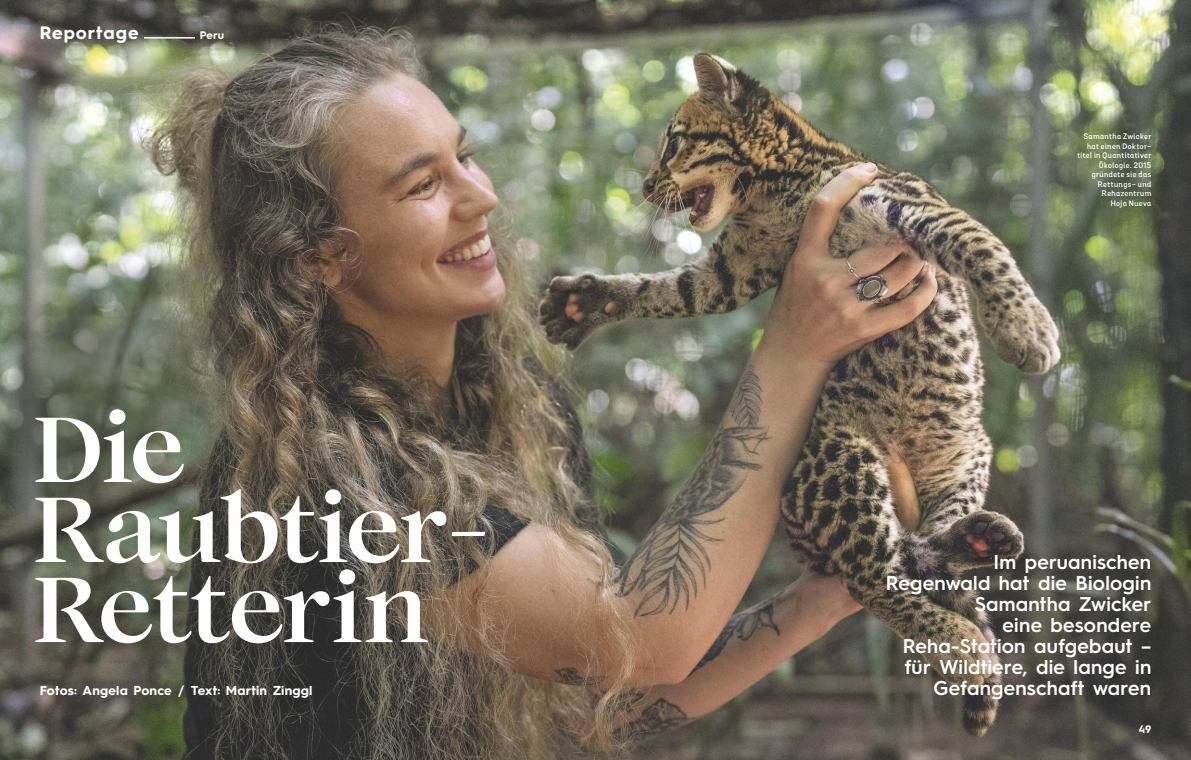
<style>
.page{position:relative;width:1191px;height:760px;background:#fff}
.page>*{position:absolute;margin:0;border:0;box-sizing:border-box;transform-origin:0 0}
.t1{font:500 100px/80px "Audacious Display";letter-spacing:-.035em;color:#fefefe}
.t2{font:600 20px/21px "Hurme Geometric Sans 3";letter-spacing:.01em;color:#fefefe;text-align:right}
.t3{font:700 18px "Hurme Geometric Sans 3";letter-spacing:.055em;color:#fefefe}
.t4{font:700 13px "Hurme Geometric Sans 3";letter-spacing:.015em;color:#fefefe}
.t5{font:700 11px "Hurme Geometric Sans 3";letter-spacing:.01em;color:#fefefe}
.t6{font:600 7.8px/9.5px "Grota Sans Alt";letter-spacing:.055em;color:#fefefe;text-align:right}
</style>
<div class="page">
<img style="left:0;top:0;width:595px;height:760px">
<hr style="left:144px;top:37px;width:51px;height:2px;background:#fefefe">
<img style="left:595px;top:0;width:596px;height:760px">
<p class="t3" style="left:40px;top:20px;width:100px">Reportage</p>
<p class="t5" style="left:200px;top:28px;width:26px">Peru</p>
<h1 class="t1" style="left:32px;top:413px;width:463px">Die<br>Raubtier-<br>Retterin</h1>
<p class="t4" style="left:40px;top:681px;width:274px">Fotos: Angela Ponce / Text: Martin Zinggl</p>
<p class="t6" style="left:1077px;top:132px;width:75px">Samantha Zwicker hat einen Doktor&shy;titel in Quantitativer<br>Ökologie. 2015 gründete sie das<br>Rettungs- und<br>Rehazentrum<br>Hoja Nueva</p>
<p class="t2" style="left:886px;top:550px;width:267px">Im peruanischen<br>Regenwald hat die Biologin<br>Samantha Zwicker<br>eine besondere<br>Reha-Station aufgebaut – für Wildtiere, die lange in<br>Gefangenschaft waren</p>
<p class="t5" style="left:1138px;top:721px;width:14px">49</p>
</div>
